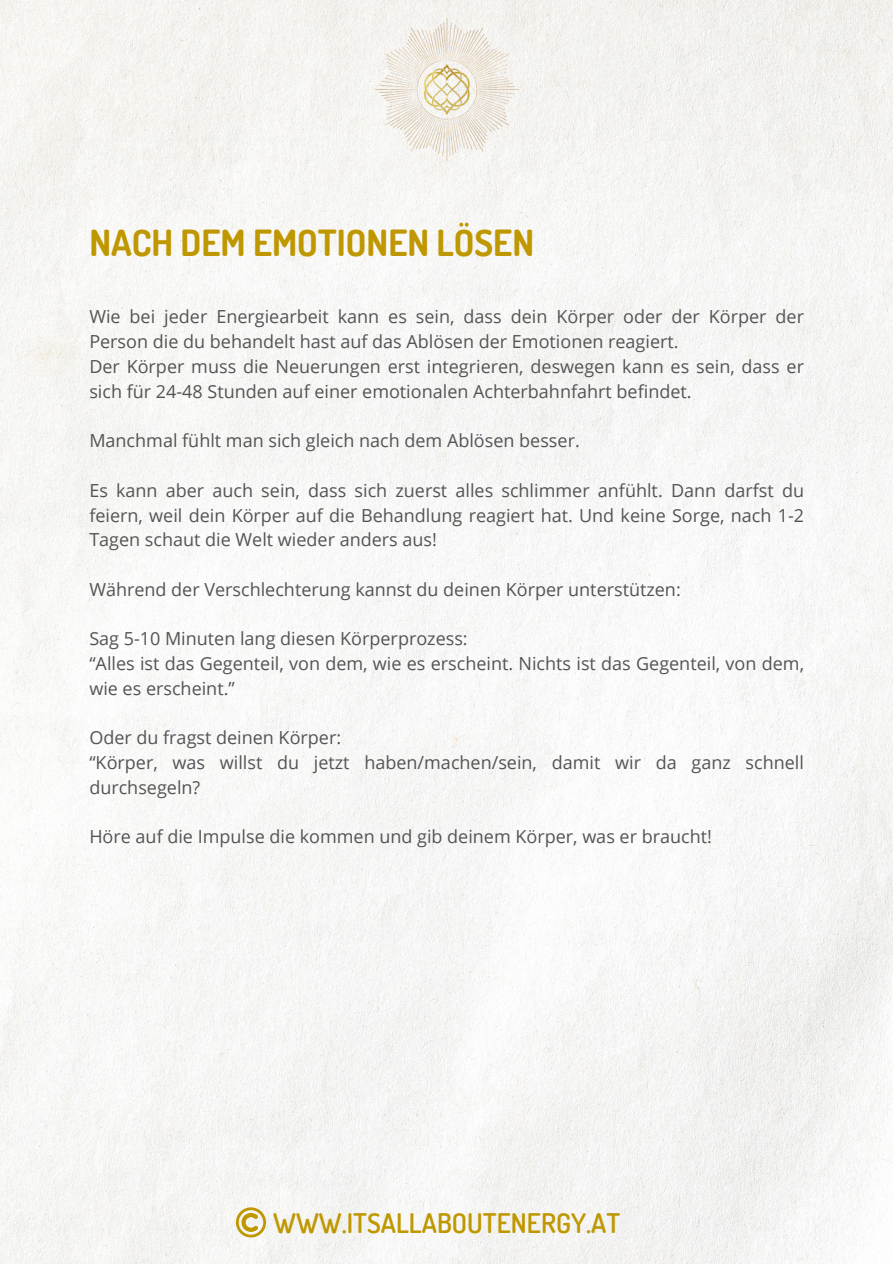
<style>
.page{position:relative;width:893px;height:1264px;background:#fff}
.page>*{position:absolute;margin:0;border:0;box-sizing:border-box;transform-origin:0 0}
.t1{font:700 36px "Dosis";color:#bf9700}
.t2{font:600 27px "Dosis";color:#bf9700}
.t3{font:18px/24.8px "Open Sans";color:#545454}
</style>
<div class="page">
<img style="left:0;top:0;width:892px;height:1263px">
<img style="left:357px;top:0;width:179px;height:179px">
<svg style="left:236px;top:1207px;width:30px;height:30px"></svg>
<p class="t1" style="left:89px;top:219px;width:446px">NACH DEM EMOTIONEN LÖSEN</p>
<p class="t3" style="left:89px;top:304px;width:716px">Wie bei jeder Energiearbeit kann es sein, dass dein Körper oder der Körper der<br>Person die du behandelt hast auf das Ablösen der Emotionen reagiert.</p>
<p class="t3" style="left:89px;top:353px;width:716px">Der Körper muss die Neuerungen erst integrieren, deswegen kann es sein, dass er sich für 24-48 Stunden auf einer emotionalen Achterbahnfahrt befindet.</p>
<p class="t3" style="left:89px;top:428px;width:492px">Manchmal fühlt man sich gleich nach dem Ablösen besser.</p>
<p class="t3" style="left:89px;top:477px;width:716px;text-align:justify">Es kann aber auch sein, dass sich zuerst alles schlimmer anfühlt. Dann darfst du feiern, weil dein Körper auf die Behandlung reagiert hat. Und keine Sorge, nach 1-2<br>Tagen schaut die Welt wieder anders aus!</p>
<p class="t3" style="left:89px;top:576px;width:593px">Während der Verschlechterung kannst du deinen Körper unterstützen:</p>
<p class="t3" style="left:89px;top:626px;width:380px">Sag 5-10 Minuten lang diesen Körperprozess:</p>
<p class="t3" style="left:89px;top:650px;width:716px">“Alles ist das Gegenteil, von dem, wie es erscheint. Nichts ist das Gegenteil, von dem, wie es erscheint.”</p>
<p class="t3" style="left:89px;top:725px;width:253px">Oder du fragst deinen Körper:</p>
<p class="t3" style="left:89px;top:749px;width:716px">“Körper, was willst du jetzt haben/machen/sein, damit wir da ganz schnell durchsegeln?</p>
<h2 class="t3" style="left:89px;top:824px;width:624px">Höre auf die Impulse die kommen und gib deinem Körper, was er braucht!</h2>
<h1 class="t2" style="left:273px;top:1205px;width:349px">WWW.ITSALLABOUTENERGY.AT</h1>
</div>
